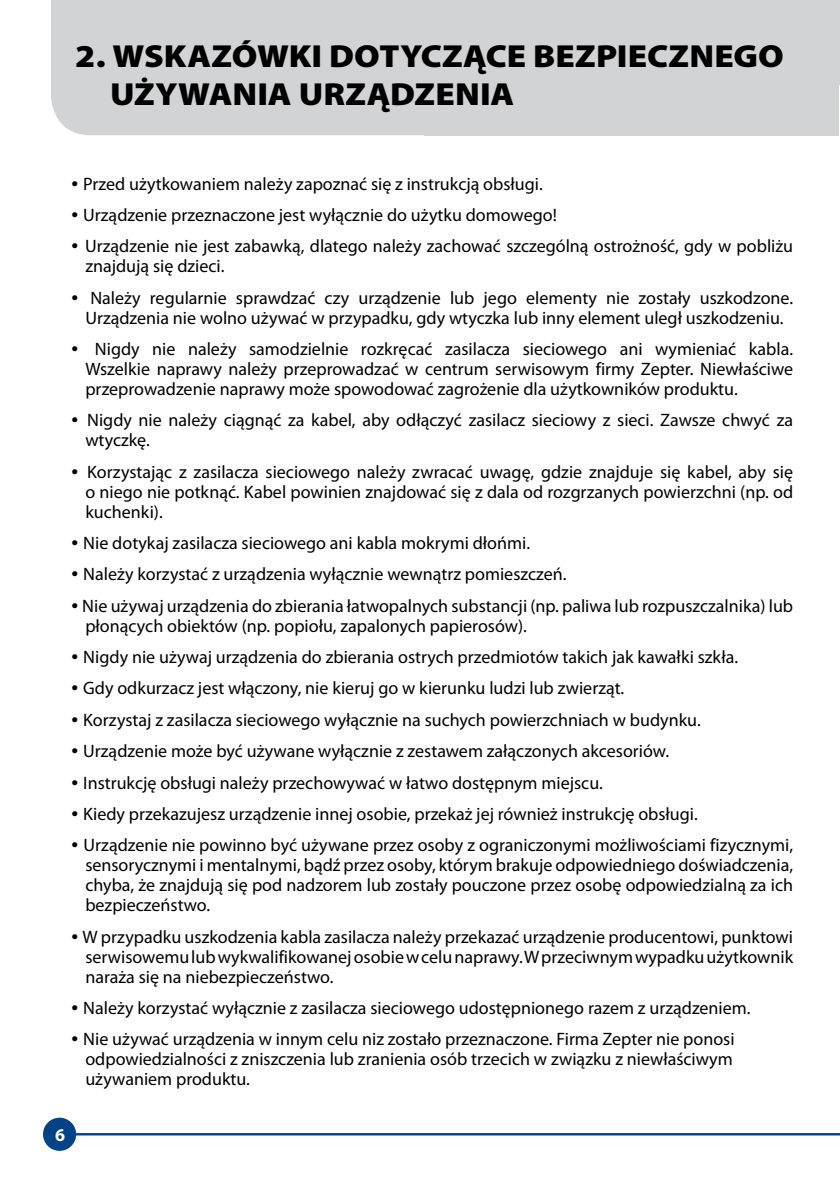
<style>
.page{position:relative;width:840px;height:1191px;background:#fff}
.page>*{position:absolute;margin:0;border:0;box-sizing:border-box;transform-origin:0 0}
.t1{font:900 32px/38.4px "Myriad Pro";color:#000;scale:1.1 1}
.t2{font:18px/20px "Myriad Pro";color:#000;text-align:justify}
.t3{font:700 18px "Myriad Pro";color:#fff}
.s1{font-size:24px}
</style>
<div class="page">
<div style="left:51px;top:0;width:373px;height:135px;background:#d1d3d4"></div>
<div style="left:424px;top:0;width:414px;height:135px;background:#d1d3d4"></div>
<hr style="left:75px;top:1133px;width:764px;height:2px;background:#004386">
<div style="left:91px;top:0;width:748px;height:5px;background:#d1d3d4"></div>
<div style="left:43px;top:1117px;width:33px;height:33px;background:#004386;border-radius:50%"></div>
<h1 class="t1" style="left:110px;top:37px;width:613px;text-indent:-35px">2. WSKAZÓWKI DOTYCZĄCE BEZPIECZNEGO<br>UŻYWANIA URZĄDZENIA</h1>
<p class="t2" style="left:71px;top:173px;width:472px"><span class="s1">•</span> Przed użytkowaniem należy zapoznać się z instrukcją obsługi.</p>
<p class="t2" style="left:71px;top:205px;width:486px"><span class="s1">•</span> Urządzenie przeznaczone jest wyłącznie do użytku domowego!</p>
<p class="t2" style="left:85px;top:236px;width:708px;text-indent:-14px"><span class="s1">•</span> Urządzenie nie jest zabawką, dlatego należy zachować szczególną ostrożność, gdy w pobliżu znajdują się dzieci.</p>
<p class="t2" style="left:71px;top:287px;width:723px;text-align:center"><span class="s1">•</span> Należy regularnie sprawdzać czy urządzenie lub jego elementy nie zostały uszkodzone.<br>Urządzenia nie wolno używać w przypadku, gdy wtyczka lub inny element uległ uszkodzeniu.</p>
<p class="t2" style="left:85px;top:339px;width:709px;text-indent:-14px"><span class="s1">•</span> Nigdy nie należy samodzielnie rozkręcać zasilacza sieciowego ani wymieniać kabla.<br>Wszelkie naprawy należy przeprowadzać w centrum serwisowym firmy Zepter. Niewłaściwe przeprowadzenie naprawy może spowodować zagrożenie dla użytkowników produktu.</p>
<p class="t2" style="left:85px;top:410px;width:708px;text-indent:-14px"><span class="s1">•</span> Nigdy nie należy ciągnąć za kabel, aby odłączyć zasilacz sieciowy z sieci. Zawsze chwyć za wtyczkę.</p>
<p class="t2" style="left:85px;top:461px;width:709px;text-indent:-14px"><span class="s1">•</span> Korzystając z zasilacza sieciowego należy zwracać uwagę, gdzie znajduje się kabel, aby się o niego nie potknąć. Kabel powinien znajdować się z dala od rozgrzanych powierzchni (np. od kuchenki).</p>
<p class="t2" style="left:71px;top:533px;width:460px"><span class="s1">•</span> Nie dotykaj zasilacza sieciowego ani kabla mokrymi dłońmi.</p>
<p class="t2" style="left:71px;top:564px;width:496px"><span class="s1">•</span> Należy korzystać z urządzenia wyłącznie wewnątrz pomieszczeń.</p>
<p class="t2" style="left:85px;top:595px;width:709px;text-indent:-14px"><span class="s1">•</span> Nie używaj urządzenia do zbierania łatwopalnych substancji (np. paliwa lub rozpuszczalnika) lub płonących obiektów (np. popiołu, zapalonych papierosów).</p>
<p class="t2" style="left:71px;top:647px;width:668px"><span class="s1">•</span> Nigdy nie używaj urządzenia do zbierania ostrych przedmiotów takich jak kawałki szkła.</p>
<p class="t2" style="left:71px;top:678px;width:554px"><span class="s1">•</span> Gdy odkurzacz jest włączony, nie kieruj go w kierunku ludzi lub zwierząt.</p>
<p class="t2" style="left:71px;top:709px;width:630px"><span class="s1">•</span> Korzystaj z zasilacza sieciowego wyłącznie na suchych powierzchniach w budynku.</p>
<p class="t2" style="left:71px;top:741px;width:599px"><span class="s1">•</span> Urządzenie może być używane wyłącznie z zestawem załączonych akcesoriów.</p>
<p class="t2" style="left:71px;top:772px;width:532px"><span class="s1">•</span> Instrukcję obsługi należy przechowywać w łatwo dostępnym miejscu.</p>
<p class="t2" style="left:71px;top:803px;width:627px"><span class="s1">•</span> Kiedy przekazujesz urządzenie innej osobie, przekaż jej również instrukcję obsługi.</p>
<p class="t2" style="left:85px;top:835px;width:709px;text-indent:-14px"><span class="s1">•</span> Urządzenie nie powinno być używane przez osoby z ograniczonymi możliwościami fizycznymi, sensorycznymi i mentalnymi, bądź przez osoby, którym brakuje odpowiedniego doświadczenia, chyba, że znajdują się pod nadzorem lub zostały pouczone przez osobę odpowiedzialną za ich bezpieczeństwo.</p>
<p class="t2" style="left:85px;top:926px;width:709px;text-indent:-14px"><span class="s1">•</span> W przypadku uszkodzenia kabla zasilacza należy przekazać urządzenie producentowi, punktowi serwisowemu lub wykwalifikowanej osobie w celu naprawy. W przeciwnym wypadku użytkownik naraża się na niebezpieczeństwo.</p>
<p class="t2" style="left:71px;top:997px;width:680px"><span class="s1">•</span> Należy korzystać wyłącznie z zasilacza sieciowego udostępnionego razem z urządzeniem.</p>
<p class="t2" style="left:85px;top:1029px;width:650px;text-indent:-14px"><span class="s1">•</span> Nie używać urządzenia w innym celu niz zostało przeznaczone. Firma Zepter nie ponosi odpowiedzialności z zniszczenia lub zranienia osób trzecich w związku z niewłaściwym używaniem produktu.</p>
<p class="t3" style="left:55px;top:1123px;width:11px">6</p>
</div>
